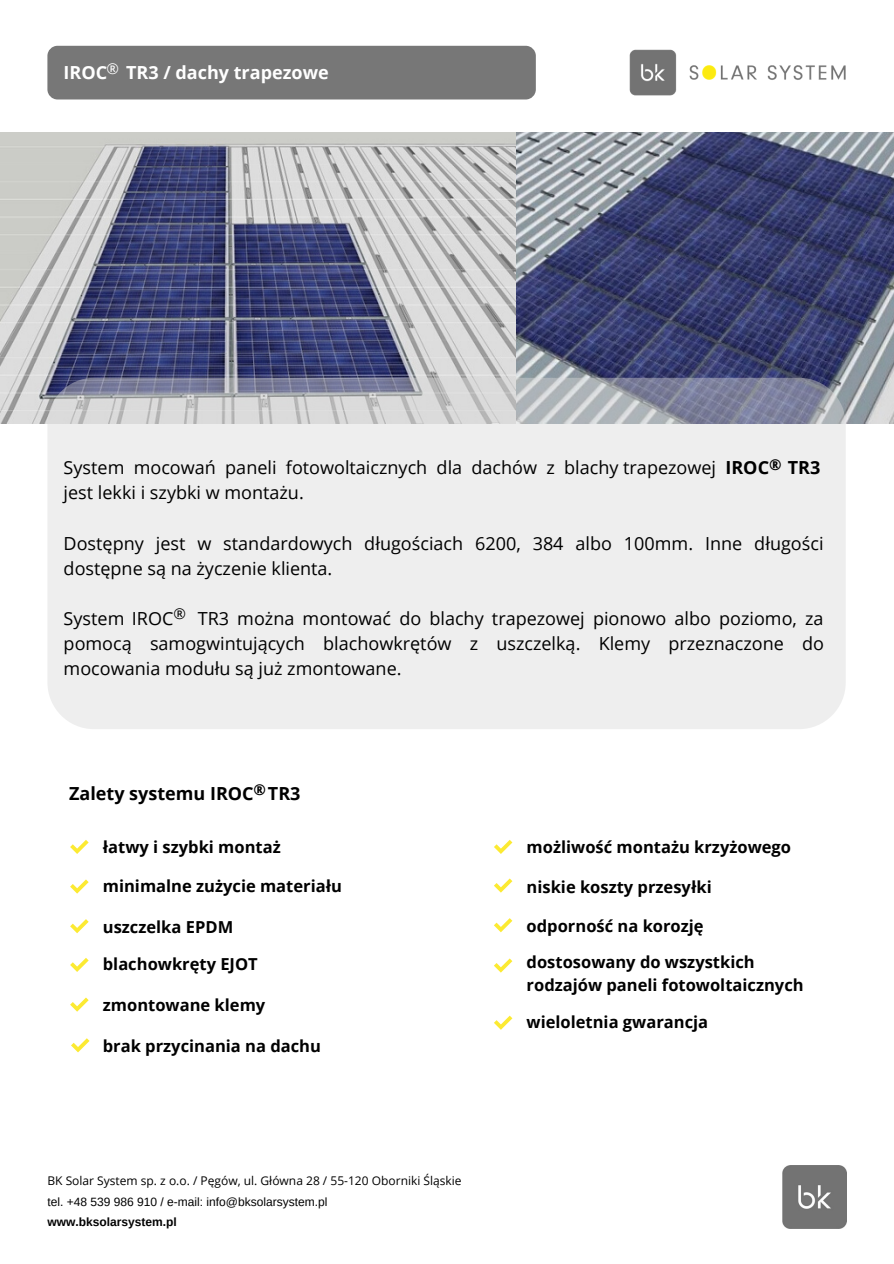
<style>
.page{position:relative;width:894px;height:1264px;background:#fff}
.page>*{position:absolute;margin:0;border:0;box-sizing:border-box;transform-origin:0 0}
.t1{font:18px/25px "Open Sans";color:#000}
.t2{font:700 18px "Open Sans";color:#fff}
.t3{font:700 18px "Open Sans";color:#000}
.t4{font:700 16.5px/22.5px "Open Sans";color:#000}
.t5{font:700 15px "Open Sans";color:#000}
.t6{font:15px "Open Sans";color:#000}
.t7{font:12px "Open Sans";color:#000}
.t8{font:12px "Arimo";color:#000}
.t9{font:700 12px "Arimo";color:#000}
.s1{font-weight:700}
</style>
<div class="page">
<img style="left:629px;top:49px;width:216px;height:47px">
<div style="left:47px;top:46px;width:488px;height:53px;background:#777;border-radius:10px"></div>
<img style="left:0;top:132px;width:893px;height:292px">
<svg style="left:47px;top:378px;width:798px;height:351px;background:#e5e5e7"></svg>
<svg style="left:70px;top:840px;width:19px;height:14px"></svg>
<svg style="left:70px;top:879px;width:19px;height:14px"></svg>
<svg style="left:70px;top:919px;width:19px;height:14px"></svg>
<svg style="left:494px;top:878px;width:18px;height:14px"></svg>
<svg style="left:70px;top:997px;width:19px;height:14px"></svg>
<svg style="left:70px;top:958px;width:19px;height:13px"></svg>
<svg style="left:494px;top:840px;width:18px;height:14px"></svg>
<svg style="left:494px;top:958px;width:18px;height:14px"></svg>
<img style="left:782px;top:1165px;width:64px;height:63px">
<svg style="left:494px;top:918px;width:18px;height:14px"></svg>
<svg style="left:494px;top:1015px;width:18px;height:14px"></svg>
<svg style="left:71px;top:1038px;width:18px;height:14px"></svg>
<p class="t2" style="left:64px;top:60px;width:266px">IROC<sup>®</sup> TR3 / dachy trapezowe</p>
<p class="t5" style="left:769px;top:453px;width:14px">®</p>
<p class="t1" style="left:64px;top:454px;width:758px">System mocowań paneli fotowoltaicznych dla dachów z blachy trapezowej <span class="s1">IROC TR3 </span>jest lekki i szybki w montażu.</p>
<p class="t1" style="left:64px;top:530px;width:761px">Dostępny jest w standardowych długościach 6200, 384 albo 100mm. Inne długości dostępne są na życzenie klienta.</p>
<p class="t1" style="left:64px;top:605px;width:111px">System IROC</p>
<p class="t6" style="left:173px;top:603px;width:14px">®</p>
<p class="t1" style="left:64px;top:605px;width:761px;text-align:justify;text-indent:134px">TR3 można montować do blachy trapezowej pionowo albo poziomo, za pomocą samogwintujących blachowkrętów z uszczelką. Klemy przeznaczone do mocowania modułu są już zmontowane.</p>
<p class="t3" style="left:69px;top:780px;width:233px">Zalety systemu IROC<sup>®</sup> TR3</p>
<p class="t4" style="left:103px;top:835px;width:179px">łatwy i szybki montaż</p>
<p class="t4" style="left:103px;top:874px;width:240px">minimalne zużycie materiału</p>
<p class="t4" style="left:103px;top:915px;width:132px">uszczelka EPDM</p>
<p class="t4" style="left:103px;top:952px;width:156px">blachowkręty EJOT</p>
<p class="t4" style="left:103px;top:993px;width:164px">zmontowane klemy</p>
<p class="t4" style="left:103px;top:1034px;width:219px">brak przycinania na dachu</p>
<p class="t7" style="left:47px;top:1172px;width:415px">BK Solar System sp. z o.o. / Pęgów, ul. Główna 28 / 55-120 Oborniki Śląskie</p>
<p class="t8" style="left:47px;top:1194px;width:281px">tel. +48 539 986 910 / e-mail: info@bksolarsystem.pl</p>
<p class="t9" style="left:47px;top:1215px;width:131px">www.bksolarsystem.pl</p>
<p class="t4" style="left:526px;top:835px;width:266px">możliwość montażu krzyżowego</p>
<p class="t4" style="left:526px;top:875px;width:186px">niskie koszty przesyłki</p>
<p class="t4" style="left:526px;top:914px;width:178px">odporność na korozję</p>
<p class="t4" style="left:526px;top:950px;width:278px">dostosowany do wszystkich rodzajów paneli fotowoltaicznych</p>
<p class="t4" style="left:526px;top:1010px;width:183px">wieloletnia gwarancja</p>
</div>
